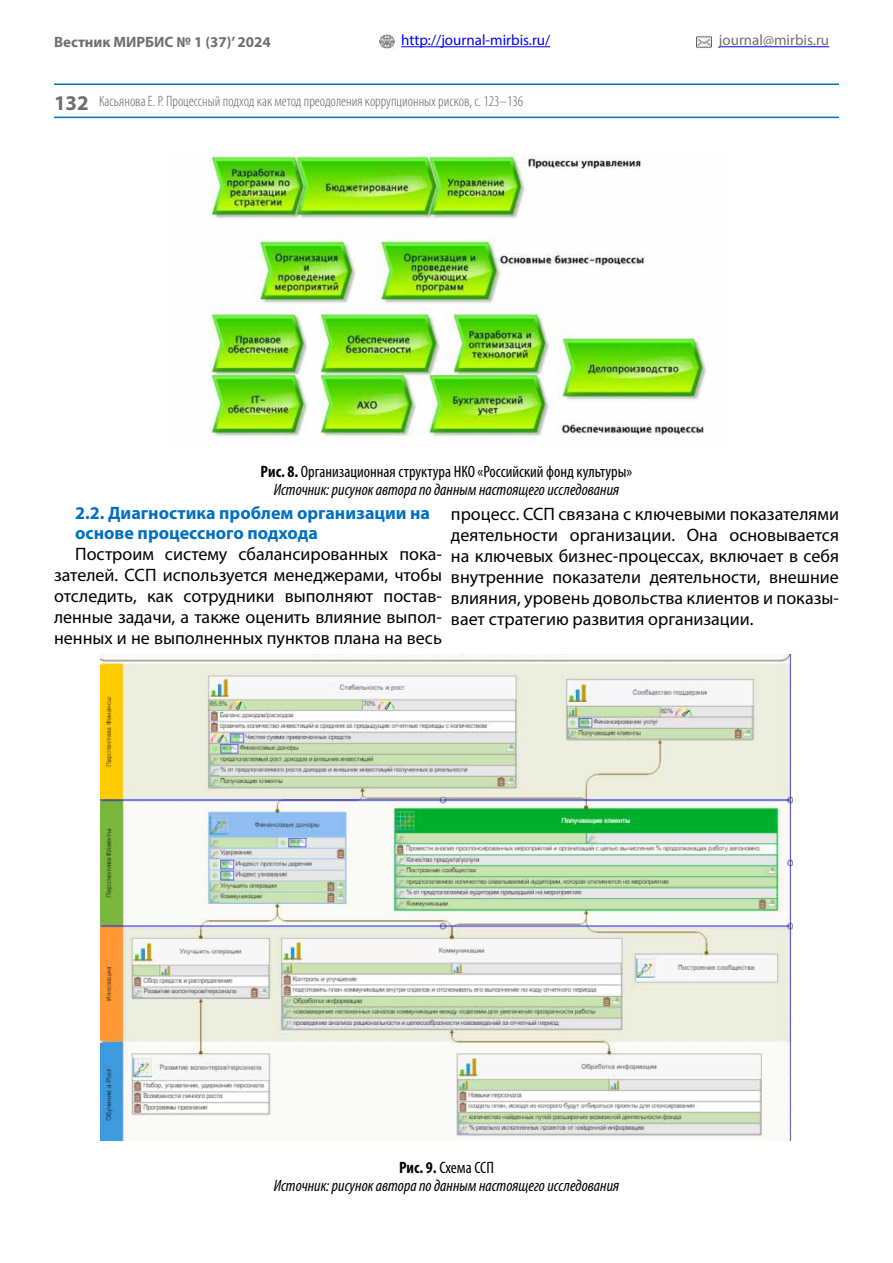
<style>
.page{position:relative;width:893px;height:1263px;background:#fff}
.page>*{position:absolute;margin:0;border:0;box-sizing:border-box;transform-origin:0 0}
.t1{font:700 21px "Myriad Pro";color:#6f6f6f}
.t2{font:18px/21px "Myriad Pro";color:#000;text-align:justify}
.t3{font:700 18px/19.8px "Myriad Pro";color:#0070c0}
.t4{font:italic condensed 16.5px/18.1px "Myriad Pro";color:#000;text-align:center}
.t5{font:300 condensed 15px "Myriad Pro";color:#636363}
.t6{font:15px "Myriad Pro";color:#00f}
.t7{font:700 15px "Myriad Pro";color:#6f6f6f}
.t8{font:15px "Myriad Pro";color:#6f6f6f}
.s1{font-weight:700;font-style:normal}
.s2{font-style:normal}
</style>
<div class="page">
<hr style="left:719px;top:46px;width:110px;height:1px;background:#00f">
<hr style="left:54px;top:117px;width:785px;height:1px;background:#0070c0">
<img style="left:380px;top:34px;width:14px;height:15px">
<img style="left:696px;top:34px;width:16px;height:15px">
<hr style="left:401px;top:46px;width:149px;height:1px;background:#00f">
<hr style="left:54px;top:83px;width:785px;height:2px;background:#0070c0">
<img style="left:209px;top:150px;width:501px;height:291px">
<img style="left:100px;top:654px;width:693px;height:486px">
<p class="t7" style="left:54px;top:32px;width:218px">Вестник МИРБИС № 1 (37)’ 2024</p>
<p class="t8" style="left:719px;top:31px;width:112px">journal@mirbis.ru</p>
<p class="t6" style="left:401px;top:31px;width:151px">http://journal-mirbis.ru/</p>
<p class="t1" style="left:54px;top:89px;width:36px">132</p>
<p class="t5" style="left:99px;top:92px;width:425px">Касьянова Е. Р. Процессный подход как метод преодоления коррупционных рисков, c. 123–136</p>
<p class="t4" style="left:261px;top:462px;width:373px"><span class="s1">Рис. 8.</span> <span class="s2">Организационная структура НКО «Российский фонд культуры»<br></span>Источник: рисунок автора по данным настоящего исследования</p>
<p class="t3" style="left:75px;top:503px;width:356px">2.2. Диагностика проблем организации на основе процессного подхода</p>
<p class="t2" style="left:54px;top:543px;width:389px;text-indent:21px">Построим систему сбалансированных пока&shy;зателей. ССП используется менеджерами, чтобы отследить, как сотрудники выполняют постав&shy;ленные задачи, а также оценить влияние выпол&shy;ненных и не выполненных пунктов плана на весь</p>
<p class="t2" style="left:451px;top:504px;width:389px">процесс. ССП связана с ключевыми показателями деятельности организации. Она основывается на ключевых бизнес-процессах, включает в себя внутренние показатели деятельности, внешние влияния, уровень довольства клиентов и показы&shy;вает стратегию развития организации.</p>
<p class="t4" style="left:274px;top:1158px;width:347px"><span class="s1">Рис. 9.</span> <span class="s2">Схема ССП<br></span>Источник: рисунок автора по данным настоящего исследования</p>
</div>
